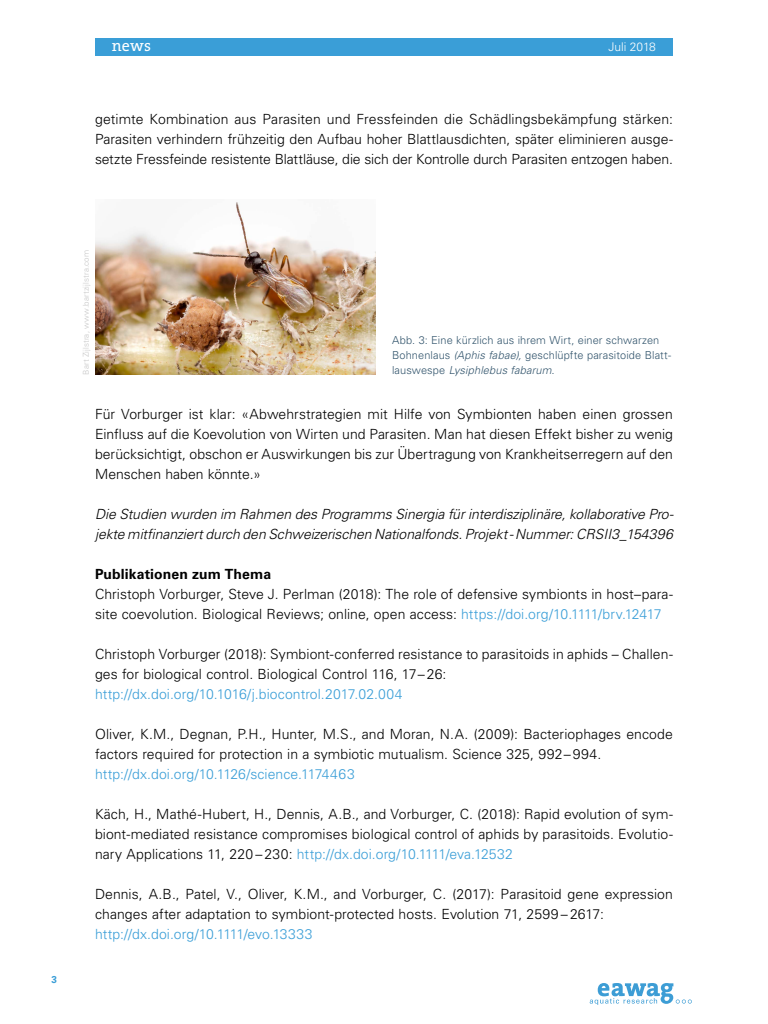
<style>
.page{position:relative;width:768px;height:1024px;background:#fff}
.page>*{position:absolute;margin:0;border:0;box-sizing:border-box;transform-origin:0 0}
.t1{font:16px "The Serif B5 Plain";color:#fff}
.t2{font:300 14px/20px "Univers LT Std";letter-spacing:.005em;color:#000}
.t3{font:italic 300 14px/20px "Univers LT Std";letter-spacing:-.005em;color:#000}
.t4{font:300 14px "Univers LT Std";letter-spacing:.005em;color:#3a9ed7}
.t5{font:700 14px "Univers LT Std";letter-spacing:.005em;color:#000}
.t6{font:12px "Univers LT Std Light 2";color:#fff}
.t7{font:300 11px/15px "Univers LT Std";letter-spacing:.01em;color:#33556d}
.t8{font:italic 300 11px "Univers LT Std";letter-spacing:.015em;color:#33556d}
.t9{font:700 10px "Univers LT Std";color:#3a9ed7}
.t10{font:300 8px "Univers LT Std";letter-spacing:.015em;color:#c6c6c6}
.s1{font-style:italic}
.s2{font-style:normal}
.s3{color:#3a9ed7}
</style>
<div class="page">
<img style="left:95px;top:202px;width:281px;height:172px">
<div style="left:95px;top:38px;width:578px;height:17px;background:#3a9ed7"></div>
<svg style="left:590px;top:983px;width:102px;height:22px"></svg>
<p class="t1" style="left:112px;top:37px;width:41px">news</p>
<p class="t6" style="left:608px;top:39px;width:49px">Juli 2018</p>
<p class="t2" style="left:95px;top:109px;width:580px;text-align:justify">getimte Kombination aus Parasiten und Fressfeinden die Schädlingsbekämpfung stärken:<br>Parasiten verhindern frühzeitig den Aufbau hoher Blattlausdichten, später eliminieren ausge&shy;setzte Fressfeinde resistente Blattläuse, die sich der Kontrolle durch Parasiten entzogen haben.</p>
<p class="t9" style="left:51px;top:974px;width:7px">3</p>
<p class="t10" style="left:81px;top:375px;width:126px;rotate:-90deg">Bart Zijlstra, www.bartzijlstra.com</p>
<p class="t7" style="left:392px;top:333px;width:281px">Abb. 3: Eine kürzlich aus ihrem Wirt, einer schwarzen<br>Bohnenlaus <span class="s1">(Aphis fabae),</span> geschlüpfte parasitoide Blatt-</p>
<p class="t8" style="left:392px;top:364px;width:164px"><span class="s2">lauswespe</span> Lysiphlebus fabarum.</p>
<p class="t2" style="left:95px;top:404px;width:580px;text-align:justify">Für Vorburger ist klar: «Abwehrstrategien mit Hilfe von Symbionten haben einen grossen Einfluss auf die Koevolution von Wirten und Parasiten. Man hat diesen Effekt bisher zu wenig berücksichtigt, obschon er Auswirkungen bis zur Übertragung von Krankheitserregern auf den Menschen haben könnte.»</p>
<p class="t3" style="left:95px;top:504px;width:580px">Die Studien wurden im Rahmen des Programms Sinergia für interdisziplinäre, kollaborative Pro&shy;jekte mitfinanziert durch den Schweizerischen Nationalfonds. Projekt-Nummer: CRSII3_154396</p>
<p class="t5" style="left:95px;top:566px;width:178px">Publikationen zum Thema</p>
<p class="t2" style="left:95px;top:584px;width:580px">Christoph Vorburger, Steve J. Perlman (2018): The role of defensive symbionts in host–para&shy;site coevolution. Biological Reviews; online, open access: <span class="s3">https://doi.org/10.1111/brv.12417</span></p>
<p class="t2" style="left:95px;top:644px;width:580px">Christoph Vorburger (2018): Symbiont-conferred resistance to parasitoids in aphids – Challen&shy;ges for biological control. Biological Control 116, 17– 26:</p>
<p class="t4" style="left:95px;top:685px;width:309px">http://dx.doi.org/10.1016/j.biocontrol.2017.02.004</p>
<p class="t2" style="left:95px;top:724px;width:579px">Oliver, K.M., Degnan, P.H., Hunter, M.S., and Moran, N.A. (2009): Bacteriophages encode factors required for protection in a symbiotic mutualism. Science 325, 992– 994.</p>
<p class="t4" style="left:95px;top:765px;width:261px">http://dx.doi.org/10.1126/science.1174463</p>
<p class="t2" style="left:95px;top:804px;width:580px;text-align:justify">Käch, H., Mathé-Hubert, H., Dennis, A.B., and Vorburger, C. (2018): Rapid evolution of sym&shy;biont-mediated resistance compromises biological control of aphids by parasitoids. Evolutio&shy;nary Applications 11, 220 – 230: <span class="s3">http://dx.doi.org/10.1111/eva.12532</span></p>
<p class="t2" style="left:95px;top:884px;width:579px">Dennis, A.B., Patel, V., Oliver, K.M., and Vorburger, C. (2017): Parasitoid gene expression changes after adaptation to symbiont-protected hosts. Evolution 71, 2599 – 2617:</p>
<p class="t4" style="left:95px;top:925px;width:219px">http://dx.doi.org/10.1111/evo.13333</p>
</div>
